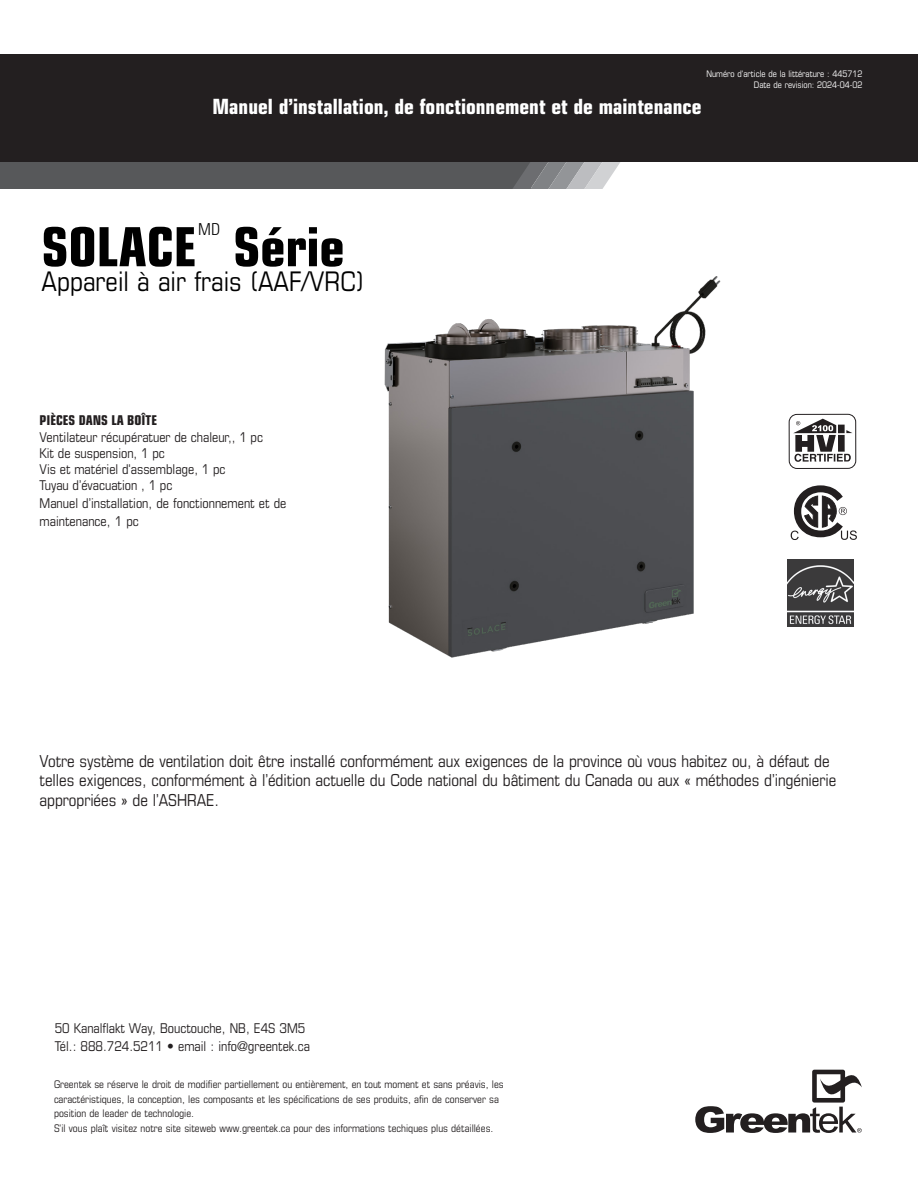
<style>
.page{position:relative;width:918px;height:1188px;background:#fff}
.page>*{position:absolute;margin:0;border:0;box-sizing:border-box;transform-origin:0 0}
.t1{font:700 condensed 54px "Eurostile LT Std";color:#000}
.t2{font:condensed 27px "Eurostile LT Std";color:#000}
.t3{font:700 condensed 21px "Eurostile LT Std";color:#fff}
.t4{font:condensed 16.5px/19.8px "Eurostile LT Std";letter-spacing:-.005em;color:#231f20}
.t5{font:300 condensed 16.5px "Univers LT Std";color:#000}
.t6{font:condensed 13.5px/18px "Eurostile LT Std";color:#231f20}
.t7{font:700 condensed 13.5px "Eurostile LT Std";color:#231f20}
.t8{font:condensed 10.5px/14.4px "Eurostile LT Std";color:#231f20}
.t9{font:condensed 9px/10.8px "Eurostile LT Std";color:#fff;text-align:right}
</style>
<div class="page">
<div style="left:0;top:54px;width:918px;height:108px;background:#231f20"></div>
<div style="left:0;top:162px;width:530px;height:27px;background:#57585a"></div>
<svg style="left:513px;top:162px;width:107px;height:27px"></svg>
<img style="left:788px;top:559px;width:66px;height:68px">
<div style="left:789px;top:414px;width:67px;height:55px;border:1px solid #231f20;border-radius:8px"></div>
<svg style="left:793px;top:419px;width:59px;height:43px"></svg>
<svg style="left:791px;top:485px;width:66px;height:55px"></svg>
<svg style="left:695px;top:1070px;width:167px;height:63px"></svg>
<img style="left:384px;top:276px;width:337px;height:382px">
<p class="t9" style="left:706px;top:68px;width:158px">Numéro d'article de la littérature : 445712<br>Date de revision: 2024-04-02</p>
<p class="t3" style="left:213px;top:94px;width:491px">Manuel d’installation, de fonctionnement et de maintenance</p>
<p class="t5" style="left:198px;top:219px;width:24px">MD</p>
<p class="t1" style="left:42px;top:214px;width:304px">SOLACE Série</p>
<p class="t2" style="left:42px;top:265px;width:324px">Appareil à air frais (AAF/VRC)</p>
<p class="t7" style="left:40px;top:412px;width:119px">PIÈCES DANS LA BOÎTE</p>
<p class="t6" style="left:40px;top:428px;width:225px">Ventilateur récupératuer de chaleur,, 1 pc</p>
<p class="t6" style="left:40px;top:444px;width:127px">Kit de suspension, 1 pc</p>
<p class="t6" style="left:40px;top:460px;width:187px">Vis et matériel d'assemblage, 1 pc</p>
<p class="t6" style="left:40px;top:476px;width:134px">Tuyau d’évacuation , 1 pc</p>
<p class="t6" style="left:40px;top:494px;width:248px">Manuel d’installation, de fonctionnement et de maintenance, 1 pc</p>
<p class="t4" style="left:40px;top:751px;width:798px">Votre système de ventilation doit être installé conformément aux exigences de la province où vous habitez ou, à défaut de telles exigences, conformément à l’édition actuelle du Code national du bâtiment du Canada ou aux « méthodes d’ingénierie appropriées » de l’ASHRAE.</p>
<p class="t6" style="left:55px;top:1019px;width:257px">50 Kanalflakt Way, Bouctouche, NB, E4S 3M5<br>Tél.: 888.724.5211 • email : info@greentek.ca</p>
<p class="t8" style="left:54px;top:1077px;width:451px">Greentek se réserve le droit de modifier partiellement ou entièrement, en tout moment et sans préavis, les caractéristiques, la conception, les composants et les spécifications de ses produits, afin de conserver sa position de leader de technologie.</p>
<p class="t8" style="left:54px;top:1120px;width:441px">S'il vous plaît visitez notre site siteweb www.greentek.ca pour des informations techiques plus détaillées.</p>
</div>
